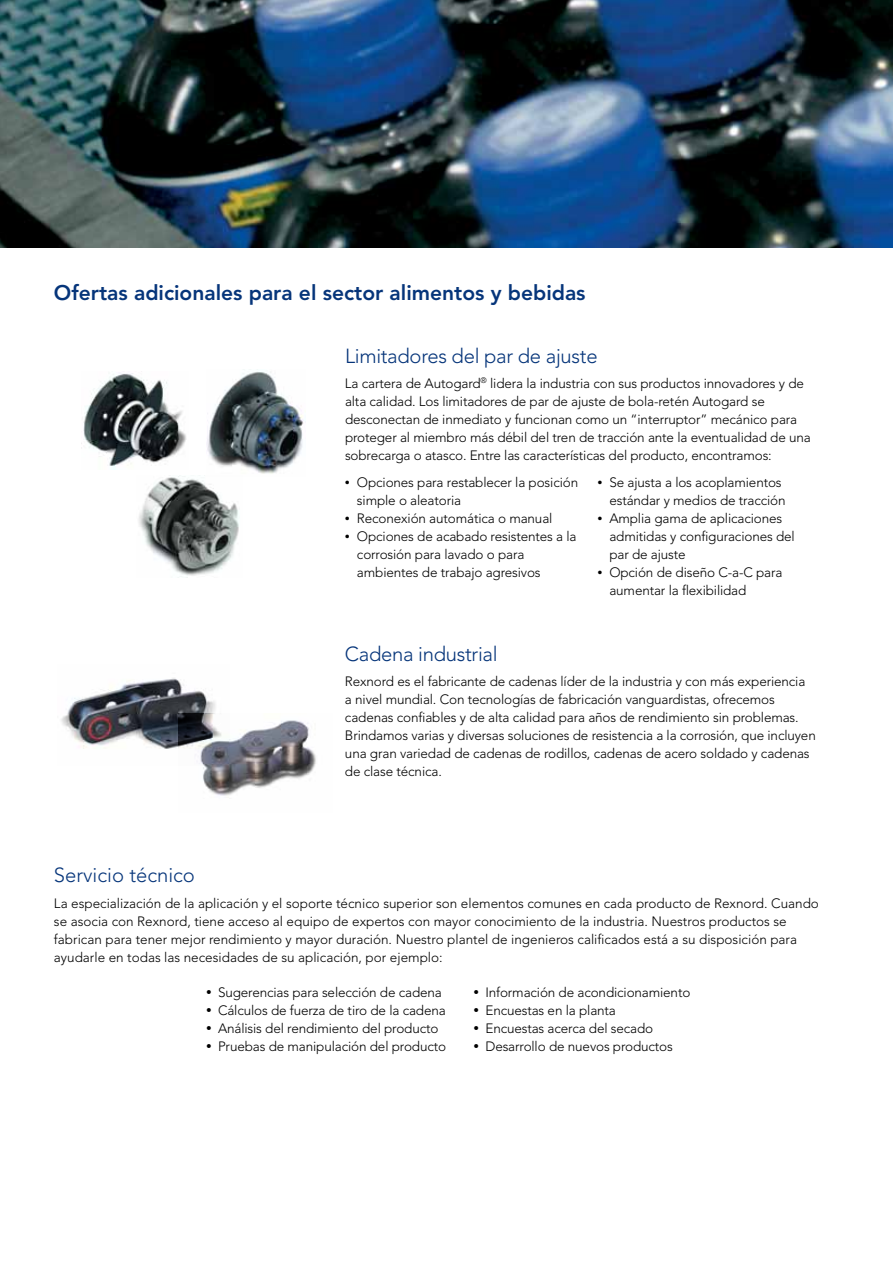
<style>
.page{position:relative;width:893px;height:1263px;background:#fff}
.page>*{position:absolute;margin:0;border:0;box-sizing:border-box;transform-origin:0 0}
.t1{font:800 21px "Avenir LT Std";color:#06357a}
.t2{font:300 20.25px "Avenir LT Std";letter-spacing:-.015em;color:#06357a}
.t3{font:300 13.5px/18px "Avenir LT Std";letter-spacing:-.01em;color:#000}
.s1{font-size:10.2px}
.s2{font-size:11.25px}
</style>
<div class="page">
<img style="left:0;top:0;width:893px;height:247px">
<img style="left:61px;top:678px;width:155px;height:71px">
<img style="left:81px;top:373px;width:106px;height:97px">
<img style="left:138px;top:475px;width:101px;height:102px">
<img style="left:206px;top:371px;width:98px;height:105px">
<img style="left:179px;top:714px;width:137px;height:82px">
<h1 class="t1" style="left:54px;top:281px;width:533px">Ofertas adicionales para el sector alimentos y bebidas</h1>
<h2 class="t2" style="left:345px;top:344px;width:254px">Limitadores del par de ajuste</h2>
<p class="t3" style="left:345px;top:374px;width:467px">La cartera de Autogard<sup>®</sup> lidera la industria con sus productos innovadores y de alta calidad. Los limitadores de par de ajuste de bola-retén Autogard se desconectan de inmediato y funcionan como un “interruptor” mecánico para proteger al miembro más débil del tren de tracción ante la eventualidad de una sobrecarga o atasco. Entre las características del producto, encontramos:</p>
<p class="t3" style="left:357px;top:474px;width:223px;text-indent:-12px"><span class="s1">•</span> Opciones para restablecer la posición simple o aleatoria</p>
<p class="t3" style="left:345px;top:510px;width:209px"><span class="s1">•</span> Reconexión automática o manual</p>
<p class="t3" style="left:357px;top:528px;width:221px;text-indent:-12px"><span class="s1">•</span> Opciones de acabado resistentes a la corrosión para lavado o para ambientes de trabajo agresivos</p>
<p class="t3" style="left:597px;top:474px;width:190px;text-align:right"><span class="s1">•</span> Se ajusta a los acoplamientos estándar y medios de tracción</p>
<p class="t3" style="left:609px;top:510px;width:187px;text-indent:-12px"><span class="s1">•</span> Amplia gama de aplicaciones admitidas y configuraciones del par de ajuste</p>
<p class="t3" style="left:609px;top:564px;width:175px;text-indent:-12px"><span class="s1">•</span> Opción de diseño C-a-C para aumentar la flexibilidad</p>
<h2 class="t2" style="left:54px;top:863px;width:143px">Servicio técnico</h2>
<h2 class="t2" style="left:345px;top:642px;width:154px">Cadena industrial</h2>
<p class="t3" style="left:345px;top:672px;width:472px">Rexnord es el fabricante de cadenas líder de la industria y con más experiencia<br>a nivel mundial. Con tecnologías de fabricación vanguardistas, ofrecemos cadenas confiables y de alta calidad para años de rendimiento sin problemas.<br>Brindamos varias y diversas soluciones de resistencia a la corrosión, que incluyen una gran variedad de cadenas de rodillos, cadenas de acero soldado y cadenas de clase técnica.</p>
<p class="t3" style="left:54px;top:894px;width:766px">La especialización de la aplicación y el soporte técnico superior son elementos comunes en cada producto de Rexnord. Cuando se asocia con Rexnord, tiene acceso al equipo de expertos con mayor conocimiento de la industria. Nuestros productos se fabrican para tener mejor rendimiento y mayor duración. Nuestro plantel de ingenieros calificados está a su disposición para ayudarle en todas las necesidades de su aplicación, por ejemplo:</p>
<p class="t3" style="left:206px;top:984px;width:237px"><span class="s2">•</span> Sugerencias para selección de cadena</p>
<p class="t3" style="left:206px;top:1002px;width:241px"><span class="s2">•</span> Cálculos de fuerza de tiro de la cadena</p>
<p class="t3" style="left:206px;top:1020px;width:234px"><span class="s2">•</span> Análisis del rendimiento del producto</p>
<p class="t3" style="left:206px;top:1038px;width:242px"><span class="s2">•</span> Pruebas de manipulación del producto</p>
<p class="t3" style="left:473px;top:984px;width:218px"><span class="s2">•</span> Información de acondicionamiento</p>
<p class="t3" style="left:473px;top:1002px;width:144px"><span class="s2">•</span> Encuestas en la planta</p>
<p class="t3" style="left:473px;top:1020px;width:181px"><span class="s2">•</span> Encuestas acerca del secado</p>
<p class="t3" style="left:473px;top:1038px;width:201px"><span class="s2">•</span> Desarrollo de nuevos productos</p>
</div>
